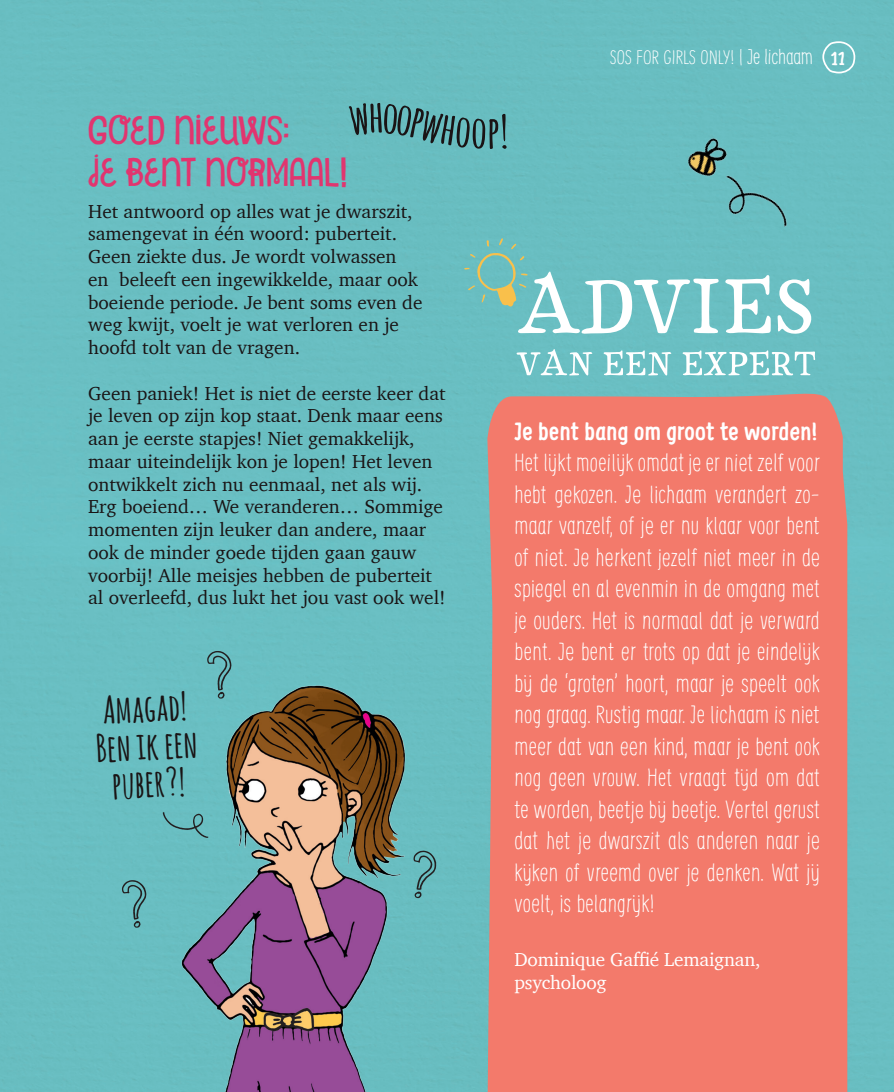
<style>
.page{position:relative;width:894px;height:1092px;background:#fff}
.page>*{position:absolute;margin:0;border:0;box-sizing:border-box;transform-origin:0 0}
.t1{font:164.33px "HMS Gilbert Serif";letter-spacing:-.02em;color:#fff}
.t2{font:70.17px "HMS Gilbert Serif";letter-spacing:-.02em;color:#fff}
.t3{font:700 44.1px "Amatic SC";color:#1a1415;scale:1.16 1}
.t4{font:700 37.62px/37.6px "Amatic SC";color:#1a1415;text-align:center}
.t5{font:36.75px/42px "Undersong Solid";letter-spacing:.01em;color:#e1356f}
.t6{font:300 24.5px/31.5px "Supernettcn";letter-spacing:.01em;color:#fff;text-align:justify}
.t7{font:700 24.5px "Supernettcn";letter-spacing:.01em;color:#fff}
.t8{font:19.25px/22.8px "Charter";color:#1a1415}
.t9{font:19.25px/22.8px "Charter";letter-spacing:-.01em;color:#fff}
.t10{font:300 19.25px "Supernettcn";letter-spacing:.01em;color:#fff}
.s1{font-family:"Moon Flower";font-size:43.75px}
.s2{font-size:21px}
.s3{font-weight:700;font-size:18.38px}
</style>
<div class="page">
<div style="left:0;top:0;width:893px;height:1092px;background:#69bec2"></div>
<div style="left:487px;top:390px;width:360px;height:702px;background:#f37a6b"></div>
<div style="left:667px;top:115px;width:156px;height:139px;background:#69bec1"></div>
<svg style="left:464px;top:238px;width:63px;height:69px;background:#7cbeb0"></svg>
<img style="left:75px;top:616px;width:439px;height:476px">
<svg style="left:821px;top:40px;width:35px;height:34px"></svg>
<div style="left:348px;top:103px;width:137px;height:46px;background:#68bdc0"></div>
<svg style="left:500px;top:114px;width:7px;height:35px"></svg>
<h3 class="t5" style="left:88px;top:109px;width:260px">GOED NIEUWS:<br>JE BENT NORMAAL!</h3>
<p class="t8" style="left:88px;top:199px;width:336px">Het antwoord op alles wat je dwarszit, samengevat in één woord: puberteit.<br>Geen ziekte dus. Je wordt volwassen<br>en beleeft een ingewikkelde, maar ook boeiende periode. Je bent soms even de weg kwijt, voelt je wat verloren en je hoofd tolt van de vragen.</p>
<p class="t8" style="left:88px;top:381px;width:359px">Geen paniek! Het is niet de eerste keer dat je leven op zijn kop staat. Denk maar eens aan je eerste stapjes! Niet gemakkelijk, maar uiteindelijk kon je lopen! Het leven ontwikkelt zich nu eenmaal, net als wij.<br>Erg boeiend… We veranderen… Sommige momenten zijn leuker dan andere, maar ook de minder goede tijden gaan gauw voorbij! Alle meisjes hebben de puberteit al overleefd, dus lukt het jou vast ook wel!</p>
<h3 class="t4" style="left:93px;top:691px;width:103px;rotate:-3deg">Amagad!<br>Ben ik een puber<span class="s1">?</span>!</h3>
<h3 class="t3" style="left:487px;top:100px;width:14px">p</h3>
<p class="t10" style="left:610px;top:44px;width:237px">SOS FOR GIRLS ONLY! | <span class="s2">Je lichaam</span> <span class="s3">11</span></p>
<h1 class="t1" style="left:516px;top:180px;width:301px">ADVIES</h1>
<h2 class="t2" style="left:515px;top:310px;width:302px">VAN EEN EXPERT</h2>
<p class="t7" style="left:514px;top:415px;width:304px">Je bent bang om groot te worden!</p>
<p class="t6" style="left:514px;top:446px;width:307px">Het lijkt moeilijk omdat je er niet zelf voor hebt gekozen. Je lichaam verandert zo&shy;maar vanzelf, of je er nu klaar voor bent of niet. Je herkent jezelf niet meer in de spiegel en al evenmin in de omgang met je ouders. Het is normaal dat je verward bent. Je bent er trots op dat je eindelijk bij de ‘groten’ hoort, maar je speelt ook nog graag. Rustig maar. Je lichaam is niet meer dat van een kind, maar je bent ook nog geen vrouw. Het vraagt tijd om dat te worden, beetje bij beetje. Vertel gerust dat het je dwarszit als anderen naar je kijken of vreemd over je denken. Wat jij voelt, is belangrijk!</p>
<p class="t9" style="left:514px;top:948px;width:247px">Dominique Gaffié Lemaignan, psycholoog</p>
</div>
